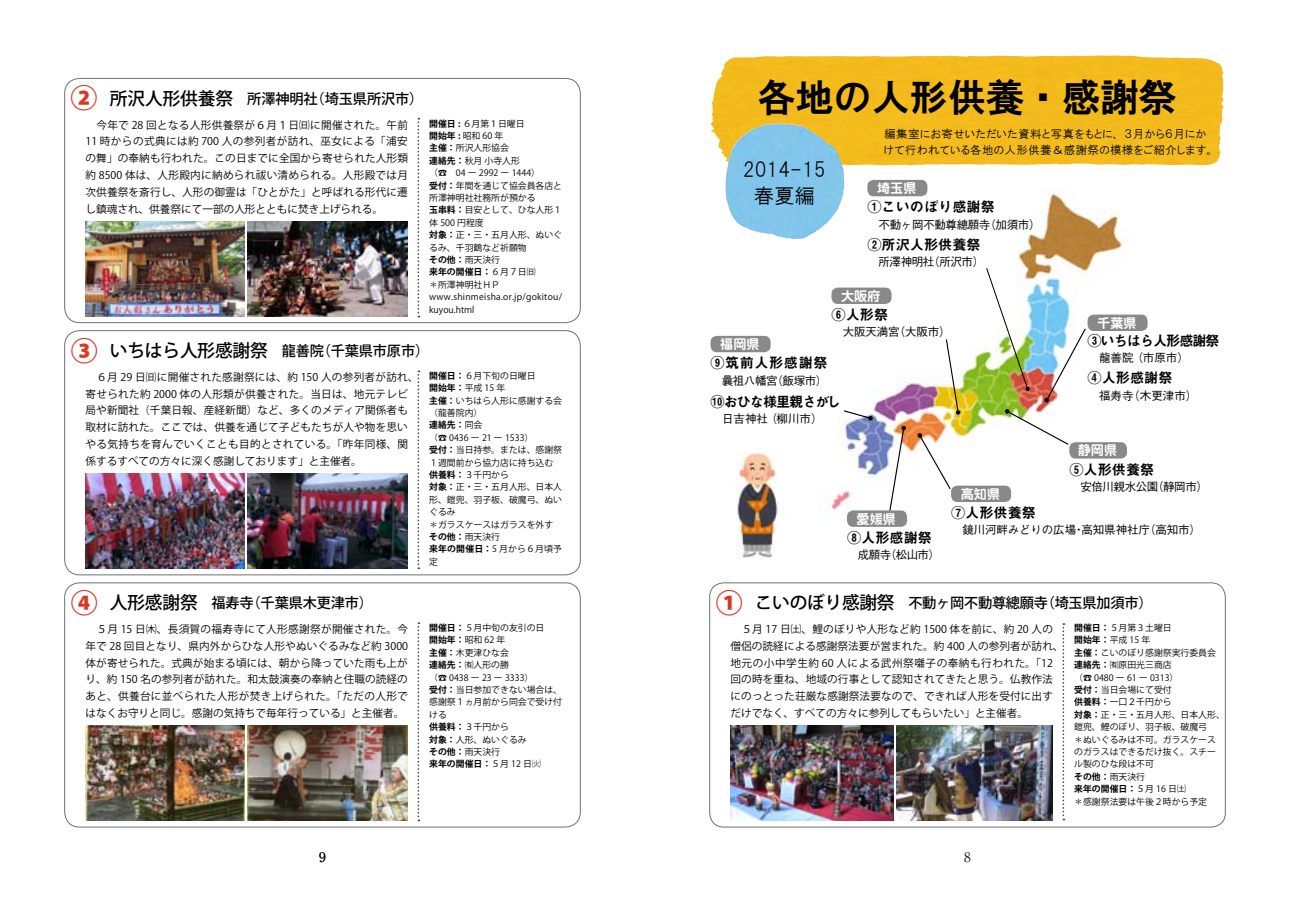
<style>
.page{position:relative;width:1290px;height:911px;background:#fff}
.page>*{position:absolute;margin:0;border:0;box-sizing:border-box;transform-origin:0 0}
.t1{font:38.12px "HGS Gothic E";color:#000}
.t2{font:800 27px "Koz Go Pro";color:#d43926}
.t3{font:20.38px/25.8px "HGP Gothic M";color:#000;text-align:center}
.t4{font:500 17.75px "Koz Go Pro";letter-spacing:-.01em;color:#000}
.t5{font:500 14.12px "Koz Go Pro";letter-spacing:-.01em;color:#000}
.t6{font:14.12px "Midashi Go Pro MB31";color:#000}
.t7{font:14.12px "Midashi Go Pro MB31";letter-spacing:-.075em;color:#000}
.t8{font:14.12px "Midashi Go Pro MB31";letter-spacing:.035em;color:#000}
.t9{font:300 13.25px "Ryumin Pro";color:#000}
.t10{font:700 13.12px "Jun 501 Pro";color:#fff}
.t11{font:500 11.5px "Gothic BBB Pro";letter-spacing:-.015em;color:#000}
.t12{font:11.5px/16.9px "HGP Gothic M";letter-spacing:.045em;color:#000}
.t13{font:500 11.5px "Gothic BBB Pro";letter-spacing:-.04em;color:#000}
.t14{font:10.62px/16.9px "Koz Go Pro";letter-spacing:.01em;color:#000}
.t15{font:8.88px/12.4px "Koz Go Pro";color:#000}
.s1{font-weight:700}
.s2{font-weight:300}
</style>
<div class="page">
<img style="left:831px;top:188px;width:296px;height:326px">
<div style="left:64px;top:330px;width:517px;height:245px;border:1px solid #727171;border-radius:15px"></div>
<div style="left:64px;top:582px;width:517px;height:245px;border:1px solid #727171;border-radius:15px"></div>
<div style="left:64px;top:78px;width:517px;height:245px;border:1px solid #727171;border-radius:15px"></div>
<div style="left:709px;top:582px;width:517px;height:245px;border:1px solid #727171;border-radius:14px"></div>
<svg style="left:1062px;top:623px;width:2px;height:197px"></svg>
<img style="left:730px;top:726px;width:163px;height:94px">
<img style="left:897px;top:726px;width:156px;height:94px">
<img style="left:85px;top:221px;width:159px;height:95px">
<img style="left:248px;top:221px;width:160px;height:95px">
<img style="left:85px;top:474px;width:159px;height:94px">
<img style="left:248px;top:474px;width:160px;height:94px">
<img style="left:85px;top:726px;width:159px;height:94px">
<img style="left:248px;top:726px;width:160px;height:94px">
<svg style="left:417px;top:622px;width:2px;height:199px"></svg>
<svg style="left:417px;top:370px;width:2px;height:199px"></svg>
<svg style="left:417px;top:118px;width:2px;height:199px"></svg>
<div style="left:1087px;top:314px;width:60px;height:17px;background:#898989;border-radius:6px"></div>
<div style="left:867px;top:180px;width:60px;height:16px;background:#898989;border-radius:6px"></div>
<div style="left:831px;top:287px;width:60px;height:17px;background:#898989;border-radius:6px"></div>
<div style="left:951px;top:485px;width:60px;height:17px;background:#898989;border-radius:6px"></div>
<img style="left:985px;top:267px;width:45px;height:124px">
<svg style="left:1044px;top:327px;width:43px;height:76px"></svg>
<svg style="left:945px;top:338px;width:15px;height:77px"></svg>
<svg style="left:1005px;top:409px;width:65px;height:37px"></svg>
<svg style="left:917px;top:433px;width:35px;height:57px"></svg>
<svg style="left:888px;top:426px;width:18px;height:86px"></svg>
<svg style="left:842px;top:409px;width:31px;height:11px"></svg>
<div style="left:710px;top:336px;width:60px;height:16px;background:#898989;border-radius:6px"></div>
<div style="left:847px;top:510px;width:60px;height:17px;background:#898989;border-radius:6px"></div>
<div style="left:1069px;top:442px;width:58px;height:16px;background:#898989;border-radius:6px"></div>
<div style="left:711px;top:55px;width:513px;height:110px;background:#f3bb1c"></div>
<img style="left:725px;top:123px;width:119px;height:116px">
<img style="left:736px;top:452px;width:42px;height:106px">
<h2 class="t2" style="left:70px;top:81px;width:29px">②</h2>
<h3 class="t4" style="left:110px;top:87px;width:125px">所沢人形供養祭</h3>
<h3 class="t5" style="left:311px;top:89px;width:114px">（埼玉県所沢市(</h3>
<h3 class="t5" style="left:247px;top:89px;width:72px">所澤神明社</h3>
<h1 class="t1" style="left:757px;top:78px;width:420px">各地の人形供養・感謝祭</h1>
<p class="t14" style="left:85px;top:116px;width:324px;text-align:justify">　今年で 28 回となる人形供養祭が６月１日㈰に開催された。午前11 時からの式典には約 700 人の参列者が訪れ、巫女による「浦安の舞」の奉納も行われた。この日までに全国から寄せられた人形類約 8500 体は、人形殿内に納められ祓い清められる。人形殿では月次供養祭を斎行し、人形の御霊は「ひとがた」と呼ばれる形代に遷し鎮魂され、供養祭にて一部の人形とともに焚き上げられる。</p>
<h2 class="t2" style="left:71px;top:333px;width:29px">③</h2>
<h3 class="t4" style="left:110px;top:339px;width:160px">いちはら人形感謝祭</h3>
<h3 class="t5" style="left:317px;top:341px;width:114px">（千葉県市原市(</h3>
<h3 class="t5" style="left:282px;top:341px;width:44px">龍善院</h3>
<p class="t14" style="left:85px;top:369px;width:335px;text-indent:11px">６月 29 日㈰に開催された感謝祭には、約 150 人の参列者が訪れ、寄せられた約 2000 体の人形類が供養された。当日は、地元テレビ局や新聞社（千葉日報、産経新聞）など、多くのメディア関係者も取材に訪れた。ここでは、供養を通じて子どもたちが人や物を思いやる気持ちを育んでいくことも目的とされている。「昨年同様、関係するすべての方々に深く感謝しております」と主催者。</p>
<p class="t15" style="left:429px;top:117px;width:134px"><span class="s1">開催日</span> ６<span class="s1">:</span> 月第１日曜日<br><span class="s1">開始年 :</span> 昭和 60 年<br><span class="s1">主催：</span>所沢人形協会<br><span class="s1">連絡先：</span>秋月小寺人形<br>（☎　04 ー 2992 ー 1444(<br><span class="s1">受付：</span>年間を通じて協会員各店と所澤神明社社務所が預かる<br><span class="s1">玉串料：</span>目安として、ひな人形１体 500 円程度<br><span class="s1">対象：</span>正・三・五月人形、ぬいぐるみ、千羽鶴など祈願物<br><span class="s1">その他：</span>雨天決行<br><span class="s1">来年の開催日：</span>６月７日㈰<br>＊所澤神明社ＨＰwww.shinmeisha.or j p. /gokitou/ kuyou.html</p>
<p class="t15" style="left:429px;top:369px;width:134px"><span class="s1">開催日：</span>６月下旬の日曜日<br><span class="s1">開始年：</span>平成 15 年<br><span class="s1">主催：</span>いちはら人形に感謝する会（龍善院内(<br><span class="s1">連絡先：</span>同会<br>（☎ 0436 ー 21 ー 1533(<br><span class="s1">受付：</span>当日持参。または、感謝祭<br>１週間前から協力店に持ち込む<span class="s1">供養料：</span>３千円から<br><span class="s1">対象：</span>正・三・五月人形、日本人形、鎧兜、羽子板、破魔弓、ぬいぐるみ<br>＊ガラスケースはガラスを外す<span class="s1">その他：</span>雨天決行<br><span class="s1">来年の開催日：</span>5 月から６月頃予定</p>
<h3 class="t3" style="left:743px;top:157px;width:85px">2014-15春夏編</h3>
<p class="t12" style="left:884px;top:125px;width:331px">編集室にお寄せいただいた資料と写真をもとに、３月から６月にかけて行われている各地の人形供養＆感謝祭の模様をご紹介します。</p>
<p class="t10" style="left:877px;top:178px;width:41px">埼玉県</p>
<h3 class="t6" style="left:867px;top:196px;width:129px">①こいのぼり感謝祭</h3>
<p class="t11" style="left:984px;top:215px;width:58px">（加須市(</p>
<p class="t11" style="left:867px;top:215px;width:125px">　不動ヶ岡不動尊總願寺</p>
<h3 class="t6" style="left:867px;top:233px;width:115px">②所沢人形供養祭</h3>
<p class="t11" style="left:928px;top:252px;width:57px">（所沢市(</p>
<p class="t11" style="left:867px;top:252px;width:69px">　所澤神明社</p>
<p class="t10" style="left:720px;top:334px;width:41px">福岡県</p>
<p class="t10" style="left:841px;top:285px;width:41px">大阪府</p>
<h3 class="t6" style="left:831px;top:303px;width:58px">⑥人形祭</h3>
<p class="t11" style="left:894px;top:323px;width:58px">（大阪市(</p>
<p class="t11" style="left:831px;top:323px;width:70px">　大阪天満宮</p>
<h3 class="t8" style="left:710px;top:351px;width:118px">⑨筑前人形感謝祭</h3>
<p class="t11" style="left:771px;top:371px;width:57px">（飯塚市(</p>
<p class="t11" style="left:710px;top:371px;width:69px">　曩祖八幡宮</p>
<h3 class="t7" style="left:710px;top:390px;width:132px">⑩おひな様里親さがし</h3>
<p class="t11" style="left:766px;top:409px;width:58px">（柳川市(</p>
<p class="t11" style="left:710px;top:409px;width:59px">　日吉神社</p>
<p class="t10" style="left:856px;top:508px;width:41px">愛媛県</p>
<h3 class="t6" style="left:847px;top:526px;width:87px">⑧人形感謝祭</h3>
<p class="t11" style="left:885px;top:545px;width:57px">（松山市(</p>
<p class="t11" style="left:847px;top:545px;width:46px">　成願寺</p>
<p class="t10" style="left:1097px;top:312px;width:41px">千葉県</p>
<h3 class="t7" style="left:1087px;top:329px;width:134px">③いちはら人形感謝祭</h3>
<p class="t11" style="left:1087px;top:349px;width:103px">　龍善院（市原市(</p>
<h3 class="t6" style="left:1087px;top:367px;width:87px">④人形感謝祭</h3>
<p class="t11" style="left:1128px;top:386px;width:71px">（木更津市(</p>
<p class="t11" style="left:1087px;top:386px;width:48px">　福寿寺</p>
<p class="t10" style="left:961px;top:483px;width:41px">高知県</p>
<h3 class="t6" style="left:951px;top:501px;width:87px">⑦人形供養祭</h3>
<p class="t10" style="left:1078px;top:440px;width:41px">静岡県</p>
<h3 class="t6" style="left:1069px;top:458px;width:87px">⑤人形供養祭</h3>
<p class="t11" style="left:1152px;top:477px;width:57px">（静岡市(</p>
<p class="t13" style="left:1069px;top:477px;width:90px">　安倍川親水公園</p>
<p class="t11" style="left:1144px;top:521px;width:58px">（高知市(</p>
<p class="t11" style="left:1081px;top:521px;width:70px">高知県神社庁</p>
<p class="t11" style="left:951px;top:521px;width:127px">　鏡川河畔みどりの広場</p>
<p class="t11" style="left:1073px;top:521px;width:13px">・</p>
<h2 class="t2" style="left:71px;top:585px;width:29px">④</h2>
<h3 class="t4" style="left:110px;top:591px;width:89px">人形感謝祭</h3>
<h3 class="t5" style="left:247px;top:593px;width:128px">（千葉県木更津市(</h3>
<h3 class="t5" style="left:212px;top:593px;width:44px">福寿寺</h3>
<h2 class="t2" style="left:716px;top:585px;width:29px">①</h2>
<h3 class="t4" style="left:755px;top:591px;width:141px">こいのぼり感謝祭</h3>
<h3 class="t5" style="left:1041px;top:593px;width:113px">（埼玉県加須市(</h3>
<h3 class="t5" style="left:908px;top:593px;width:141px">不動ヶ岡不動尊總願寺</h3>
<p class="t14" style="left:85px;top:621px;width:324px;text-align:justify">　５月 15 日㈭、長須賀の福寿寺にて人形感謝祭が開催された。今年で 28 回目となり、県内外からひな人形やぬいぐるみなど約 3000体が寄せられた。式典が始まる頃には、朝から降っていた雨も上がり、約 150 名の参列者が訪れた。和太鼓演奏の奉納と住職の読経のあと、供養台に並べられた人形が焚き上げられた。「ただの人形ではなくお守りと同じ。感謝の気持ちで毎年行っている」と主催者。</p>
<p class="t15" style="left:429px;top:622px;width:134px"><span class="s1">開催日：</span>５月中旬の友引の日<br><span class="s1">開始年：</span>昭和 62 年<br><span class="s1">主催：</span>木更津ひな会<br><span class="s1">連絡先：</span>㈲人形の勝<br>（☎ 0438 ー 23 ー 3333(<br><span class="s1">受付：</span>当日参加できない場合は、感謝祭１ヵ月前から同会で受け付ける<br><span class="s1">供養料：</span>３千円から<br><span class="s1">対象：</span>人形、ぬいぐるみ<br><span class="s1">その他：</span>雨天決行<br><span class="s1">来年の開催日：</span>５月 12 日<span class="s2">㈫</span></p>
<p class="t14" style="left:730px;top:621px;width:335px">　５月 17 日㈯、鯉のぼりや人形など約 1500 体を前に、約 20 人の僧侶の読経による感謝祭法要が営まれた。約 400 人の参列者が訪れ、地元の小中学生約 60 人による武州祭囃子の奉納も行われた」。 12回の時を重ね、地域の行事として認知されてきたと思う。仏教作法にのっとった荘厳な感謝祭法要なので、できれば人形を受付に出すだけでなく、すべての方々に参列してもらいたい」と主催者。</p>
<p class="t15" style="left:1074px;top:622px;width:152px"><span class="s1">開催日：</span>５月第３土曜日<br><span class="s1">開始年：</span>平成 15 年<br><span class="s1">主催：</span>こいのぼり感謝祭実行委員会<span class="s1">連絡先：</span>㈲原田光三商店<br>（☎ 0480 ー 61 ー 0313(<br><span class="s1">受付：</span>当日会場にて受付<br><span class="s1">供養料：</span>一口２千円から<br><span class="s1">対象：</span>正・三・五月人形、日本人形、鎧兜、鯉のぼり、羽子板、破魔弓<br>＊ぬいぐるみは不可。ガラスケースのガラスはできるだけ抜く。スチール製のひな段は不可<br><span class="s1">その他：</span>雨天決行<br><span class="s1">来年の開催日：</span>５月 16 日㈯<br>＊感謝祭法要は午後２時から予定</p>
<p class="t9" style="left:319px;top:847px;width:8px">9</p>
<p class="t9" style="left:964px;top:847px;width:8px">8</p>
</div>
